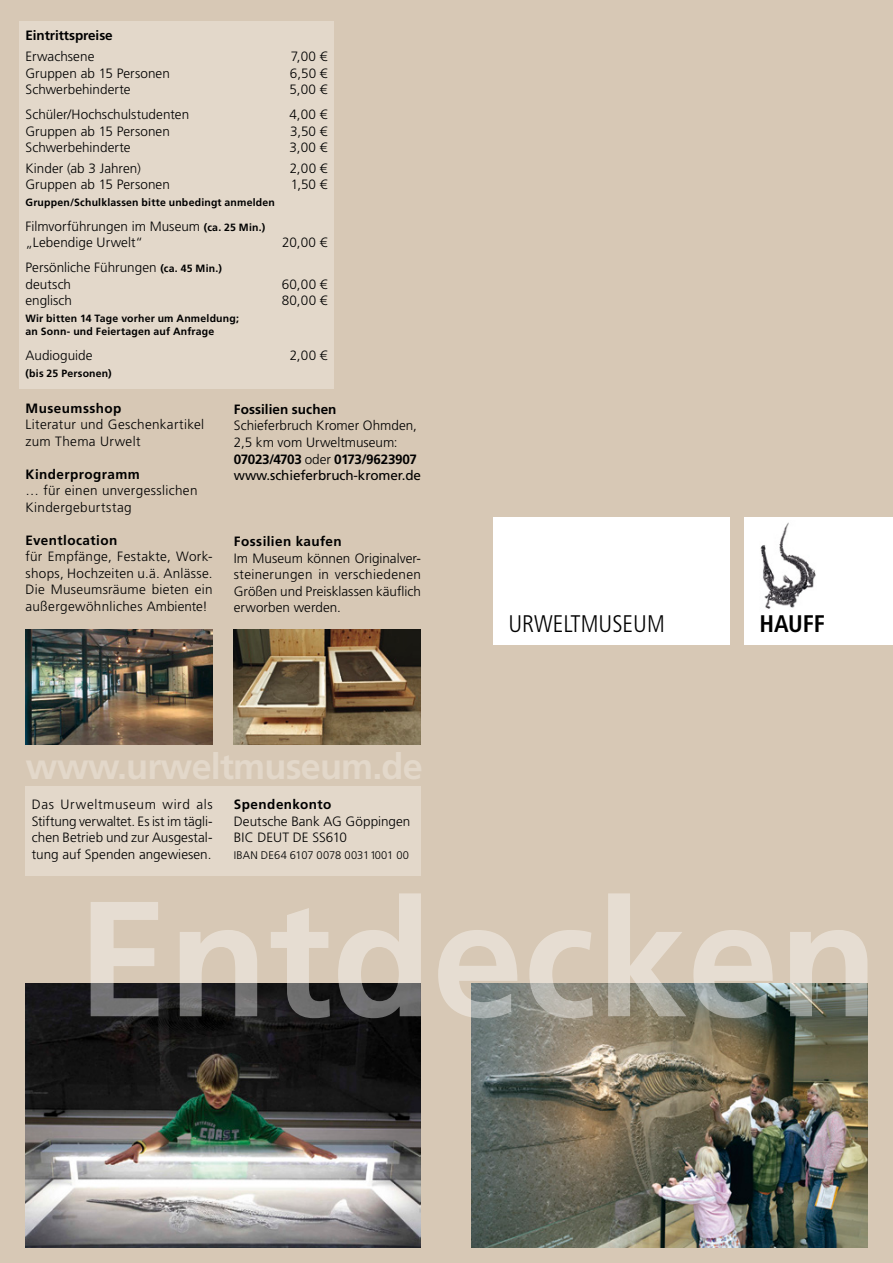
<style>
.page{position:relative;width:893px;height:1263px;background:#d7c8b5}
.page>*{position:absolute;margin:0;border:0;box-sizing:border-box;transform-origin:0 0}
.t1{font:700 36px "Frutiger LT";letter-spacing:-.025em;color:#e3d8ca}
.t2{font:300 condensed 24px "Frutiger";color:#000}
.t3{font:700 condensed 24px "Frutiger";color:#000}
.Absatzformat_Fließ{font:300 13.5px/16.5px "Frutiger LT";letter-spacing:.005em;color:#000;text-align:justify}
.Absatzformat_Fließ-2{font:300 13.5px/16.5px "Frutiger LT";letter-spacing:.025em;color:#000}
.Absatzformat_Fließ-3{font:700 13.5px "Frutiger LT";letter-spacing:.025em;color:#000}
.Absatzformat_Fließ_w{font:13.5px "Frutiger LT";letter-spacing:-.01em;color:#000}
.Absatzformat_Fließ-4{font:700 13.5px "Frutiger LT";letter-spacing:-.03em;color:#000}
.Absatzformat_Fließ-5{font:700 13.5px "Frutiger LT";letter-spacing:.005em;color:#000}
.Absatzformat_Fließ-6{font:700 13.5px "Frutiger LT";letter-spacing:-.005em;color:#000}
.Absatzformat_Fließ-7{font:300 11.1px "Frutiger LT";color:#000}
.t4{font:700 10.5px/13.5px "Frutiger LT";letter-spacing:.02em;color:#000}
.s1{font-weight:700;font-size:10.5px}
.s2{font-weight:300}
</style>
<div class="page">
<img style="left:26px;top:629px;width:186px;height:115px">
<img style="left:234px;top:629px;width:187px;height:115px">
<div style="left:19px;top:21px;width:315px;height:368px;background:#e3d8ca"></div>
<div style="left:26px;top:787px;width:395px;height:89px;background:#e3d8ca"></div>
<div style="left:744px;top:517px;width:149px;height:128px;background:#fff"></div>
<img style="left:760px;top:522px;width:56px;height:87px">
<div style="left:493px;top:517px;width:236px;height:128px;background:#fff"></div>
<img style="left:472px;top:1018px;width:395px;height:229px">
<img style="left:25px;top:983px;width:396px;height:264px">
<svg style="left:91px;top:893px;width:776px;height:125px"></svg>
<p class="Absatzformat_Fließ-6" style="left:25px;top:28px;width:89px">Eintrittspreise</p>
<p class="Absatzformat_Fließ" style="left:26px;top:48px;width:70px">Erwachsene</p>
<p class="Absatzformat_Fließ" style="left:291px;top:48px;width:38px">7,00 €</p>
<p class="Absatzformat_Fließ" style="left:26px;top:65px;width:146px">Gruppen ab 15 Personen</p>
<p class="Absatzformat_Fließ" style="left:290px;top:65px;width:39px">6,50 €</p>
<p class="Absatzformat_Fließ" style="left:26px;top:81px;width:107px">Schwerbehinderte</p>
<p class="Absatzformat_Fließ" style="left:290px;top:81px;width:39px">5,00 €</p>
<p class="Absatzformat_Fließ" style="left:26px;top:106px;width:165px">Schüler/Hochschulstudenten</p>
<p class="Absatzformat_Fließ" style="left:289px;top:106px;width:40px">4,00 €</p>
<p class="Absatzformat_Fließ" style="left:26px;top:123px;width:146px">Gruppen ab 15 Personen</p>
<p class="Absatzformat_Fließ" style="left:290px;top:123px;width:39px">3,50 €</p>
<p class="Absatzformat_Fließ" style="left:26px;top:139px;width:107px">Schwerbehinderte</p>
<p class="Absatzformat_Fließ" style="left:290px;top:139px;width:39px">3,00 €</p>
<p class="Absatzformat_Fließ" style="left:26px;top:160px;width:117px">Kinder (ab 3 Jahren)</p>
<p class="Absatzformat_Fließ" style="left:290px;top:160px;width:39px">2,00 €</p>
<p class="Absatzformat_Fließ" style="left:26px;top:177px;width:146px">Gruppen ab 15 Personen</p>
<p class="Absatzformat_Fließ" style="left:291px;top:177px;width:38px">1,50 €</p>
<p class="t4" style="left:26px;top:196px;width:251px">Gruppen/Schulklassen bitte unbedingt anmelden</p>
<p class="Absatzformat_Fließ" style="left:26px;top:218px;width:241px">Filmvorführungen im Museum <span class="s1">(ca. 25 Min.)</span></p>
<p class="Absatzformat_Fließ" style="left:26px;top:235px;width:119px">„Lebendige Urwelt“</p>
<p class="Absatzformat_Fließ" style="left:282px;top:235px;width:47px">20,00 €</p>
<p class="Absatzformat_Fließ" style="left:26px;top:260px;width:198px">Persönliche Führungen <span class="s1">(ca. 45 Min.)</span></p>
<p class="Absatzformat_Fließ" style="left:26px;top:276px;width:47px">deutsch</p>
<p class="Absatzformat_Fließ" style="left:282px;top:276px;width:47px">60,00 €</p>
<p class="Absatzformat_Fließ" style="left:26px;top:293px;width:48px">englisch</p>
<p class="Absatzformat_Fließ" style="left:282px;top:293px;width:47px">80,00 €</p>
<p class="t4" style="left:26px;top:312px;width:215px">Wir bitten 14 Tage vorher um Anmeldung; an Sonn- und Feiertagen auf Anfrage</p>
<p class="Absatzformat_Fließ" style="left:26px;top:348px;width:69px">Audioguide</p>
<p class="Absatzformat_Fließ" style="left:290px;top:348px;width:39px">2,00 €</p>
<p class="t4" style="left:26px;top:367px;width:88px">(bis 25 Personen)</p>
<p class="Absatzformat_Fließ-3" style="left:26px;top:400px;width:98px">Museumsshop</p>
<p class="Absatzformat_Fließ-2" style="left:26px;top:416px;width:180px">Literatur und Geschenkartikel zum Thema Urwelt</p>
<p class="Absatzformat_Fließ-3" style="left:26px;top:466px;width:116px">Kinderprogramm</p>
<p class="Absatzformat_Fließ-2" style="left:26px;top:482px;width:173px">… für einen unvergesslichen<br>Kindergeburtstag</p>
<p class="Absatzformat_Fließ-3" style="left:26px;top:532px;width:93px">Eventlocation</p>
<p class="Absatzformat_Fließ" style="left:26px;top:548px;width:189px">für Empfänge, Festakte, Work&shy;shops, Hochzeiten u.ä. Anlässe.</p>
<p class="Absatzformat_Fließ" style="left:26px;top:581px;width:189px">Die Museumsräume bieten ein außergewöhnliches Ambiente!</p>
<p class="Absatzformat_Fließ-5" style="left:234px;top:401px;width:104px">Fossilien suchen</p>
<p class="Absatzformat_Fließ" style="left:234px;top:418px;width:185px">Schieferbruch Kromer Ohmden,</p>
<p class="Absatzformat_Fließ" style="left:234px;top:434px;width:165px">2,5 km vom Urweltmuseum:</p>
<p class="Absatzformat_Fließ-4" style="left:234px;top:451px;width:185px">07023/4703 <span class="s2">oder</span> 0173/9623907</p>
<p class="Absatzformat_Fließ_w" style="left:234px;top:467px;width:189px">www.schieferbruch-kromer.de</p>
<p class="Absatzformat_Fließ-3" style="left:234px;top:533px;width:109px">Fossilien kaufen</p>
<p class="Absatzformat_Fließ" style="left:234px;top:550px;width:189px">Im Museum können Originalver&shy;steinerungen in verschiedenen Größen und Preisklassen käuflich erworben werden.</p>
<p class="t1" style="left:26px;top:745px;width:399px">www.urweltmuseum.de</p>
<p class="Absatzformat_Fließ" style="left:32px;top:797px;width:182px">Das Urweltmuseum wird als Stiftung verwaltet. Es ist im tägli&shy;chen Betrieb und zur Ausgestal&shy;tung auf Spenden angewiesen.</p>
<p class="Absatzformat_Fließ-3" style="left:234px;top:797px;width:99px">Spendenkonto</p>
<p class="Absatzformat_Fließ" style="left:234px;top:813px;width:178px">Deutsche Bank AG Göppingen</p>
<p class="Absatzformat_Fließ" style="left:234px;top:830px;width:115px">BIC DEUT DE SS610</p>
<p class="Absatzformat_Fließ-7" style="left:234px;top:849px;width:177px">IBAN DE64 6107 0078 0031 1001 00</p>
<p class="t2" style="left:508px;top:610px;width:158px">URWELTMUSEUM</p>
<p class="t3" style="left:759px;top:610px;width:67px">HAUFF</p>
</div>
